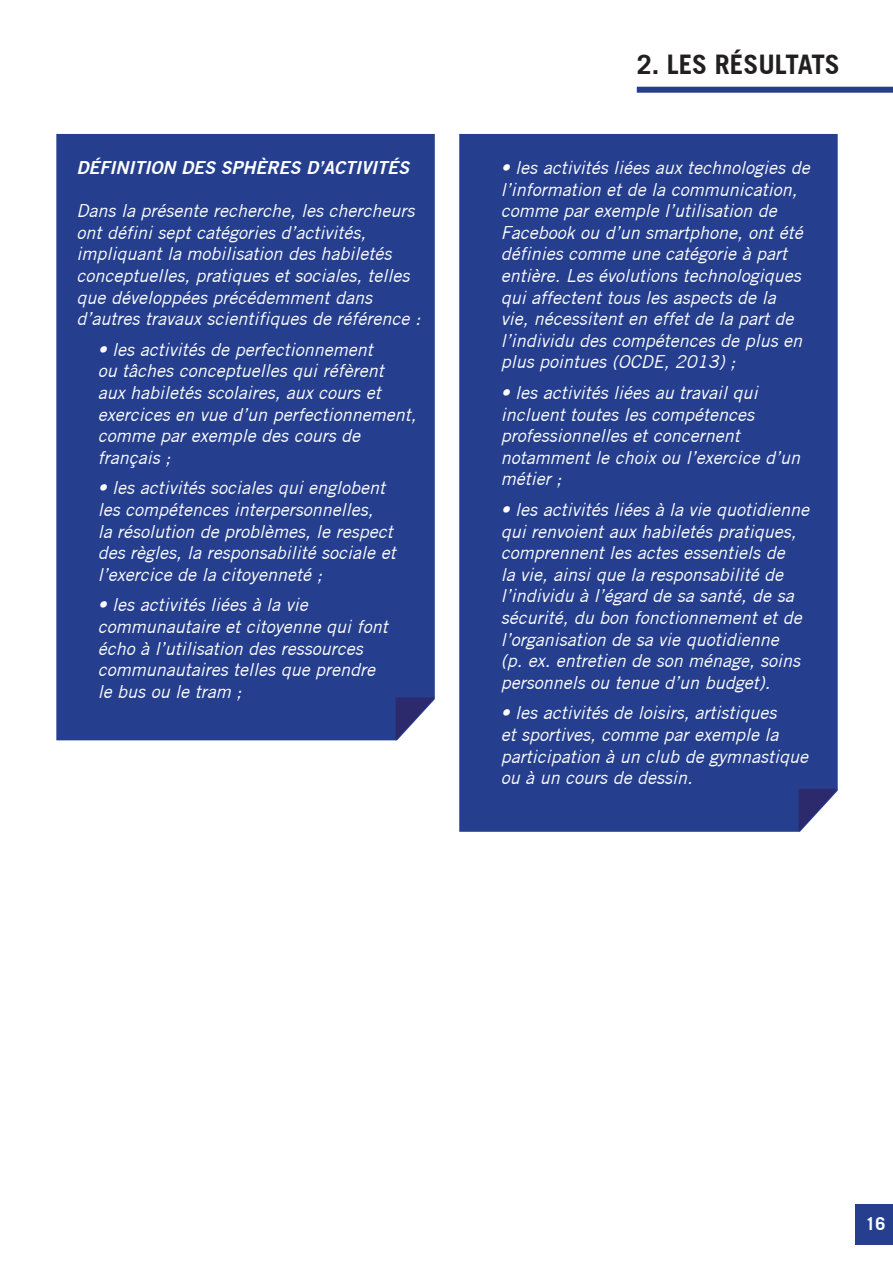
<style>
.page{position:relative;width:893px;height:1263px;background:#fff}
.page>*{position:absolute;margin:0;border:0;box-sizing:border-box;transform-origin:0 0}
.t1{font:700 27px "Trade Gothic";color:#231f20}
.t2{font:italic 18px/21.6px "Trade Gothic";color:#fff}
.t3{font:italic 700 18px "Trade Gothic No.2";color:#fff}
.t4{font:700 18px "Trade Gothic";color:#fff}
</style>
<div class="page">
<div style="left:855px;top:1204px;width:38px;height:41px;background:#253f8e"></div>
<div style="left:56px;top:134px;width:379px;height:606px;background:#253f8e"></div>
<svg style="left:396px;top:697px;width:39px;height:43px"></svg>
<div style="left:459px;top:134px;width:379px;height:698px;background:#253f8e"></div>
<svg style="left:799px;top:789px;width:39px;height:43px"></svg>
<div style="left:637px;top:87px;width:256px;height:6px;background:#253f8e"></div>
<p class="t3" style="left:77px;top:156px;width:334px">DÉFINITION DES SPHÈRES D’ACTIVITÉS</p>
<p class="t2" style="left:77px;top:200px;width:345px">Dans la présente recherche, les chercheurs ont défini sept catégories d’activités, impliquant la mobilisation des habiletés conceptuelles, pratiques et sociales, telles que développées précédemment dans d’autres travaux scientifiques de référence :</p>
<p class="t2" style="left:98px;top:338px;width:320px">• les activités de perfectionnement<br>ou tâches conceptuelles qui réfèrent<br>aux habiletés scolaires, aux cours et exercices en vue d’un perfectionnement, comme par exemple des cours de français ;</p>
<p class="t2" style="left:98px;top:477px;width:299px">• les activités sociales qui englobent les compétences interpersonnelles,<br>la résolution de problèmes, le respect des règles, la responsabilité sociale et l’exercice de la citoyenneté ;</p>
<p class="t2" style="left:98px;top:594px;width:291px">• les activités liées à la vie communautaire et citoyenne qui font écho à l’utilisation des ressources communautaires telles que prendre le bus ou le tram ;</p>
<h1 class="t1" style="left:637px;top:47px;width:205px">2. LES RÉSULTATS</h1>
<p class="t2" style="left:501px;top:157px;width:310px">• les activités liées aux technologies de l’information et de la communication, comme par exemple l’utilisation de Facebook ou d’un smartphone, ont été définies comme une catégorie à part entière. Les évolutions technologiques qui affectent tous les aspects de la<br>vie, nécessitent en effet de la part de l’individu des compétences de plus en plus pointues (OCDE, 2013) ;</p>
<p class="t2" style="left:501px;top:382px;width:301px">• les activités liées au travail qui incluent toutes les compétences professionnelles et concernent notamment le choix ou l’exercice d’un métier ;</p>
<p class="t2" style="left:501px;top:499px;width:310px">• les activités liées à la vie quotidienne qui renvoient aux habiletés pratiques, comprennent les actes essentiels de<br>la vie, ainsi que la responsabilité de l’individu à l’égard de sa santé, de sa sécurité, du bon fonctionnement et de l’organisation de sa vie quotidienne<br>(p. ex. entretien de son ménage, soins personnels ou tenue d’un budget).</p>
<p class="t2" style="left:501px;top:702px;width:309px">• les activités de loisirs, artistiques<br>et sportives, comme par exemple la participation à un club de gymnastique ou à un cours de dessin.</p>
<p class="t4" style="left:865px;top:1213px;width:22px">16</p>
</div>
